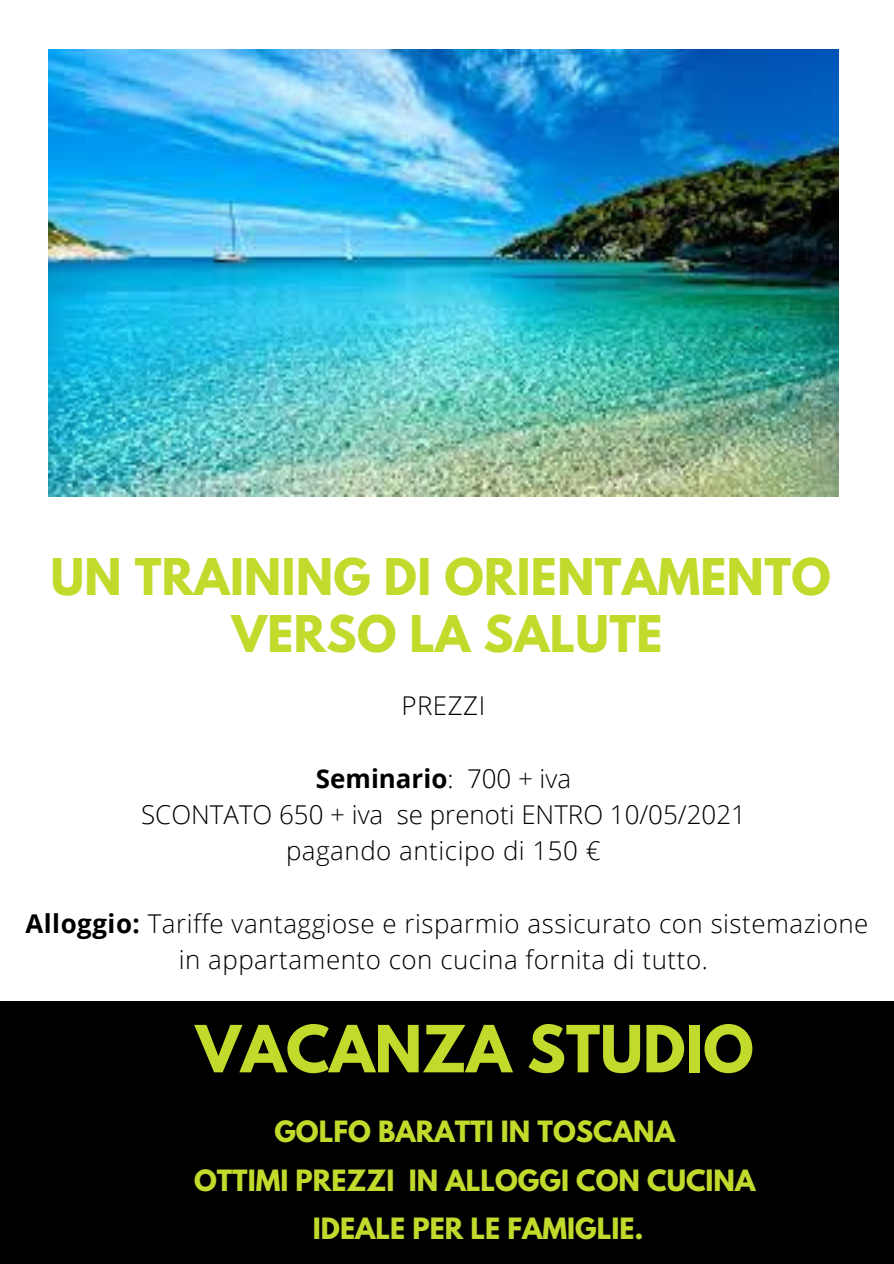
<style>
.page{position:relative;width:894px;height:1264px;background:#fff}
.page>*{position:absolute;margin:0;border:0;box-sizing:border-box;transform-origin:0 0}
.t1{font:700 57.45px "League Spartan";color:#c2da2b}
.t2{font:700 44.85px "League Spartan";letter-spacing:.01em;color:#c2da2b}
.t3{font:300 25.95px/36.2px "Open Sans";letter-spacing:.02em;color:#000;text-align:center}
.t4{font:700 25.95px "League Spartan";color:#c2da2b}
.t5{font:300 25.95px "Open Sans";color:#000}
.t6{font:700 25.95px "Open Sans";color:#000}
.s1{font-weight:300}
.s2{font-weight:700}
</style>
<div class="page">
<div style="left:0;top:1000px;width:893px;height:263px;background:#000"></div>
<img style="left:48px;top:50px;width:790px;height:447px">
<p class="t2" style="left:51px;top:555px;width:781px">UN TRAINING DI ORIENTAMENTO</p>
<p class="t2" style="left:232px;top:611px;width:432px">VERSO LA SALUTE</p>
<p class="t3" style="left:401px;top:687px;width:85px">PREZZI</p>
<p class="t6" style="left:316px;top:760px;width:256px">Seminario<span class="s1">: 700 + iva</span></p>
<p class="t5" style="left:141px;top:796px;width:606px">SCONTATO 650 + iva se prenoti ENTRO 10/05/2021</p>
<p class="t3" style="left:286px;top:832px;width:316px">pagando anticipo di 150 €</p>
<p class="t3" style="left:25px;top:904px;width:844px"><span class="s2">Alloggio:</span> Tariffe vantaggiose e risparmio assicurato con sistemazione in appartamento con cucina fornita di tutto.</p>
<p class="t1" style="left:196px;top:1020px;width:559px">VACANZA STUDIO</p>
<p class="t4" style="left:274px;top:1118px;width:402px">GOLFO BARATTI IN TOSCANA</p>
<p class="t4" style="left:194px;top:1167px;width:563px">OTTIMI PREZZI IN ALLOGGI CON CUCINA</p>
<p class="t4" style="left:313px;top:1215px;width:332px">IDEALE PER LE FAMIGLIE.</p>
</div>
